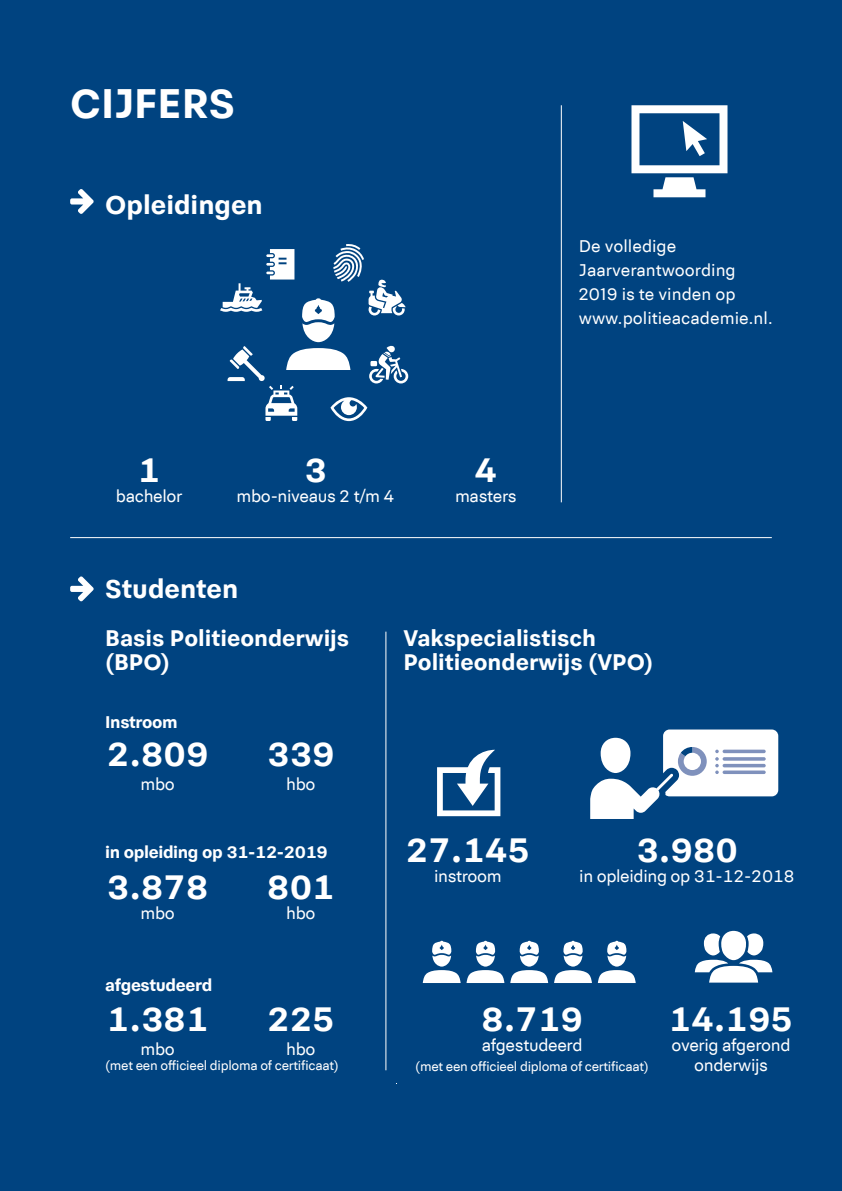
<style>
.page{position:relative;width:842px;height:1191px;background:#004380}
.page>*{position:absolute;margin:0;border:0;box-sizing:border-box;transform-origin:0 0}
.t1{font:700 44px "Politie Sans";color:#fff}
.t2{font:700 36px "Politie Sans";color:#fff}
.t3{font:700 28px "Politie Sans";color:#fff}
.t4{font:700 24px/24px "Politie Sans";color:#fff}
.t5{font:18px/20px "Politie Sans";letter-spacing:-.02em;color:#fff;text-align:center}
.t6{font:18px/24px "Politie Sans";color:#fff}
.t7{font:700 18px "Politie Sans";letter-spacing:-.02em;color:#fff}
.t8{font:14px "Politie Sans";letter-spacing:-.02em;color:#fff}
</style>
<div class="page">
<hr style="left:386px;top:631px;width:1px;height:439px;background:#fff">
<hr style="left:70px;top:537px;width:702px;height:1px;background:#fff">
<hr style="left:561px;top:105px;width:1px;height:397px;background:#fff">
<svg style="left:590px;top:729px;width:188px;height:90px"></svg>
<svg style="left:70px;top:576px;width:24px;height:25px"></svg>
<svg style="left:70px;top:189px;width:24px;height:25px"></svg>
<svg style="left:695px;top:931px;width:77px;height:51px"></svg>
<svg style="left:437px;top:749px;width:63px;height:67px"></svg>
<svg style="left:423px;top:940px;width:81px;height:43px"></svg>
<svg style="left:510px;top:940px;width:38px;height:43px"></svg>
<svg style="left:554px;top:940px;width:38px;height:43px"></svg>
<svg style="left:598px;top:940px;width:38px;height:43px"></svg>
<svg style="left:220px;top:244px;width:188px;height:177px"></svg>
<svg style="left:631px;top:105px;width:96px;height:92px"></svg>
<h1 class="t1" style="left:70px;top:77px;width:166px">CIJFERS</h1>
<h3 class="t3" style="left:105px;top:188px;width:159px">Opleidingen</h3>
<p class="t6" style="left:579px;top:234px;width:196px">De volledige<br>Jaarverantwoording<br>2019 is te vinden op www.politieacademie.nl.</p>
<h2 class="t2" style="left:138px;top:448px;width:24px">1</h2>
<p class="t5" style="left:116px;top:486px;width:68px">bachelor</p>
<h2 class="t2" style="left:305px;top:448px;width:23px">3</h2>
<p class="t5" style="left:237px;top:486px;width:160px">mbo-niveaus 2 t/m 4</p>
<h2 class="t2" style="left:475px;top:448px;width:23px">4</h2>
<p class="t5" style="left:455px;top:486px;width:63px">masters</p>
<h3 class="t3" style="left:105px;top:572px;width:135px">Studenten</h3>
<h3 class="t4" style="left:105px;top:626px;width:245px">Basis Politieonderwijs (BPO)</h3>
<p class="t7" style="left:105px;top:711px;width:74px">Instroom</p>
<h2 class="t2" style="left:107px;top:732px;width:103px">2.809</h2>
<p class="t5" style="left:141px;top:775px;width:36px">mbo</p>
<h2 class="t2" style="left:267px;top:732px;width:69px">339</h2>
<p class="t5" style="left:286px;top:775px;width:31px">hbo</p>
<p class="t7" style="left:105px;top:841px;width:224px">in opleiding op 31-12-2019</p>
<h2 class="t2" style="left:107px;top:865px;width:103px">3.878</h2>
<p class="t5" style="left:141px;top:903px;width:36px">mbo</p>
<p class="t7" style="left:105px;top:973px;width:109px">afgestudeerd</p>
<h2 class="t2" style="left:107px;top:996px;width:103px">1.381</h2>
<p class="t5" style="left:141px;top:1039px;width:36px">mbo</p>
<h2 class="t2" style="left:267px;top:865px;width:69px">801</h2>
<p class="t5" style="left:286px;top:903px;width:31px">hbo</p>
<h2 class="t2" style="left:267px;top:996px;width:69px">225</h2>
<p class="t5" style="left:286px;top:1039px;width:31px">hbo</p>
<p class="t8" style="left:105px;top:1057px;width:235px">(met een officieel diploma of certificaat)</p>
<h3 class="t4" style="left:403px;top:626px;width:251px">Vakspecialistisch<br>Politieonderwijs (VPO)</h3>
<h2 class="t2" style="left:406px;top:828px;width:126px">27.145</h2>
<p class="t5" style="left:434px;top:867px;width:69px">instroom</p>
<h2 class="t2" style="left:636px;top:828px;width:103px">3.980</h2>
<p class="t5" style="left:579px;top:867px;width:217px">in opleiding op 31-12-2018</p>
<h2 class="t2" style="left:481px;top:996px;width:103px">8.719</h2>
<p class="t5" style="left:482px;top:1035px;width:102px">afgestudeerd</p>
<p class="t8" style="left:415px;top:1057px;width:235px">(met een officieel diploma of certificaat)</p>
<h2 class="t2" style="left:669px;top:996px;width:126px">14.195</h2>
<p class="t5" style="left:672px;top:1035px;width:120px">overig afgerond onderwijs</p>
</div>
